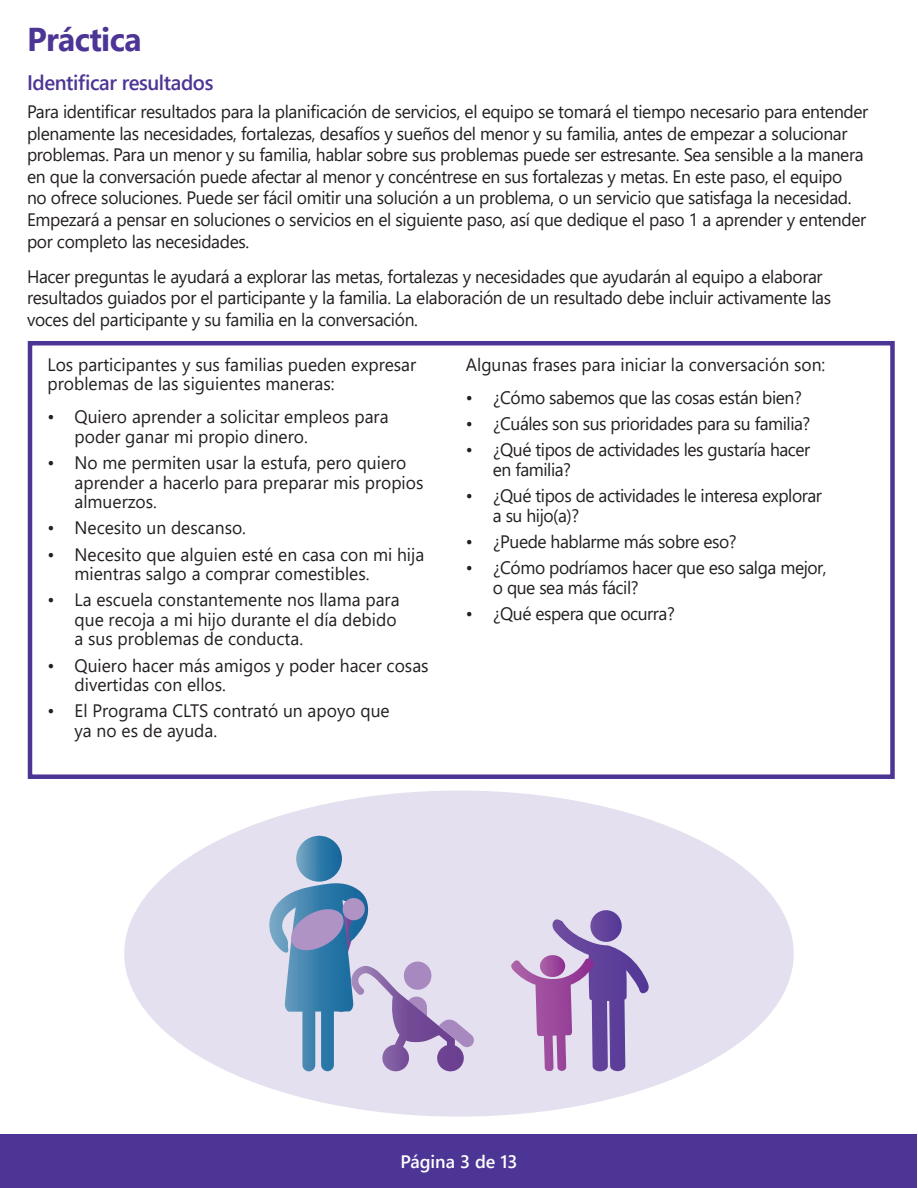
<style>
.page{position:relative;width:918px;height:1188px;background:#fff}
.page>*{position:absolute;margin:0;border:0;box-sizing:border-box;transform-origin:0 0}
.t1{font:700 33px "Segoe UI";letter-spacing:-.02em;color:#4d3595}
.t2{font:600 21px "Segoe UI";letter-spacing:-.02em;color:#4d3595}
.t3{font:18px/21.6px "Segoe UI";letter-spacing:-.02em;color:#231f20}
.t4{font:18px/19.5px "Segoe UI";color:#231f20}
.t5{font:600 18px "Segoe UI";color:#fff}
</style>
<div class="page">
<div style="left:1px;top:1134px;width:916px;height:54px;background:#4d3595"></div>
<div style="left:28px;top:341px;width:867px;height:438px;border:4px solid #4d3595"></div>
<div style="left:124px;top:790px;width:670px;height:327px;background:#e4e0ef;border-radius:50%"></div>
<svg style="left:511px;top:910px;width:138px;height:161px"></svg>
<svg style="left:269px;top:836px;width:205px;height:236px"></svg>
<h1 class="t1" style="left:27px;top:8px;width:116px">Práctica</h1>
<p class="t2" style="left:27px;top:62px;width:188px">Identificar resultados</p>
<p class="t3" style="left:27px;top:99px;width:843px">Para identificar resultados para la planificación de servicios, el equipo se tomará el tiempo necesario para entender plenamente las necesidades, fortalezas, desafíos y sueños del menor y su familia, antes de empezar a solucionar problemas. Para un menor y su familia, hablar sobre sus problemas puede ser estresante. Sea sensible a la manera en que la conversación puede afectar al menor y concéntrese en sus fortalezas y metas. En este paso, el equipo<br>no ofrece soluciones. Puede ser fácil omitir una solución a un problema, o un servicio que satisfaga la necesidad.<br>Empezará a pensar en soluciones o servicios en el siguiente paso, así que dedique el paso 1 a aprender y entender por completo las necesidades.</p>
<p class="t3" style="left:27px;top:264px;width:806px">Hacer preguntas le ayudará a explorar las metas, fortalezas y necesidades que ayudarán al equipo a elaborar resultados guiados por el participante y la familia. La elaboración de un resultado debe incluir activamente las voces del participante y su familia en la conversación.</p>
<p class="t4" style="left:48px;top:353px;width:370px">Los participantes y sus familias pueden expresar problemas de las siguientes maneras:</p>
<p class="t4" style="left:75px;top:406px;width:316px;text-indent:-27px">• Quiero aprender a solicitar empleos para poder ganar mi propio dinero.</p>
<p class="t4" style="left:75px;top:451px;width:350px;text-indent:-27px">• No me permiten usar la estufa, pero quiero aprender a hacerlo para preparar mis propios almuerzos.</p>
<p class="t4" style="left:48px;top:517px;width:200px">• Necesito un descanso.</p>
<p class="t4" style="left:75px;top:543px;width:351px;text-indent:-27px">• Necesito que alguien esté en casa con mi hija mientras salgo a comprar comestibles.</p>
<p class="t4" style="left:75px;top:589px;width:327px;text-indent:-27px">• La escuela constantemente nos llama para que recoja a mi hijo durante el día debido a sus problemas de conducta.</p>
<p class="t4" style="left:75px;top:654px;width:356px;text-indent:-27px">• Quiero hacer más amigos y poder hacer cosas divertidas con ellos.</p>
<p class="t4" style="left:75px;top:700px;width:317px;text-indent:-27px">• El Programa CLTS contrató un apoyo que ya no es de ayuda.</p>
<p class="t4" style="left:466px;top:353px;width:361px">Algunas frases para iniciar la conversación son:</p>
<p class="t3" style="left:466px;top:385px;width:337px">• ¿Cómo sabemos que las cosas están bien?</p>
<p class="t3" style="left:466px;top:411px;width:346px">• ¿Cuáles son sus prioridades para su familia?</p>
<p class="t3" style="left:493px;top:439px;width:319px;line-height:19.5px;text-indent:-27px">• ¿Qué tipos de actividades les gustaría hacer en familia?</p>
<p class="t3" style="left:493px;top:484px;width:331px;line-height:19.5px;text-indent:-27px">• ¿Qué tipos de actividades le interesa explorar a su hijo(a)?</p>
<p class="t3" style="left:466px;top:529px;width:272px">• ¿Puede hablarme más sobre eso?</p>
<p class="t3" style="left:493px;top:556px;width:335px;line-height:19.5px;text-indent:-27px">• ¿Cómo podríamos hacer que eso salga mejor, o que sea más fácil?</p>
<p class="t3" style="left:466px;top:601px;width:210px">• ¿Qué espera que ocurra?</p>
<p class="t5" style="left:400px;top:1144px;width:119px">Página 3 de 13</p>
</div>
